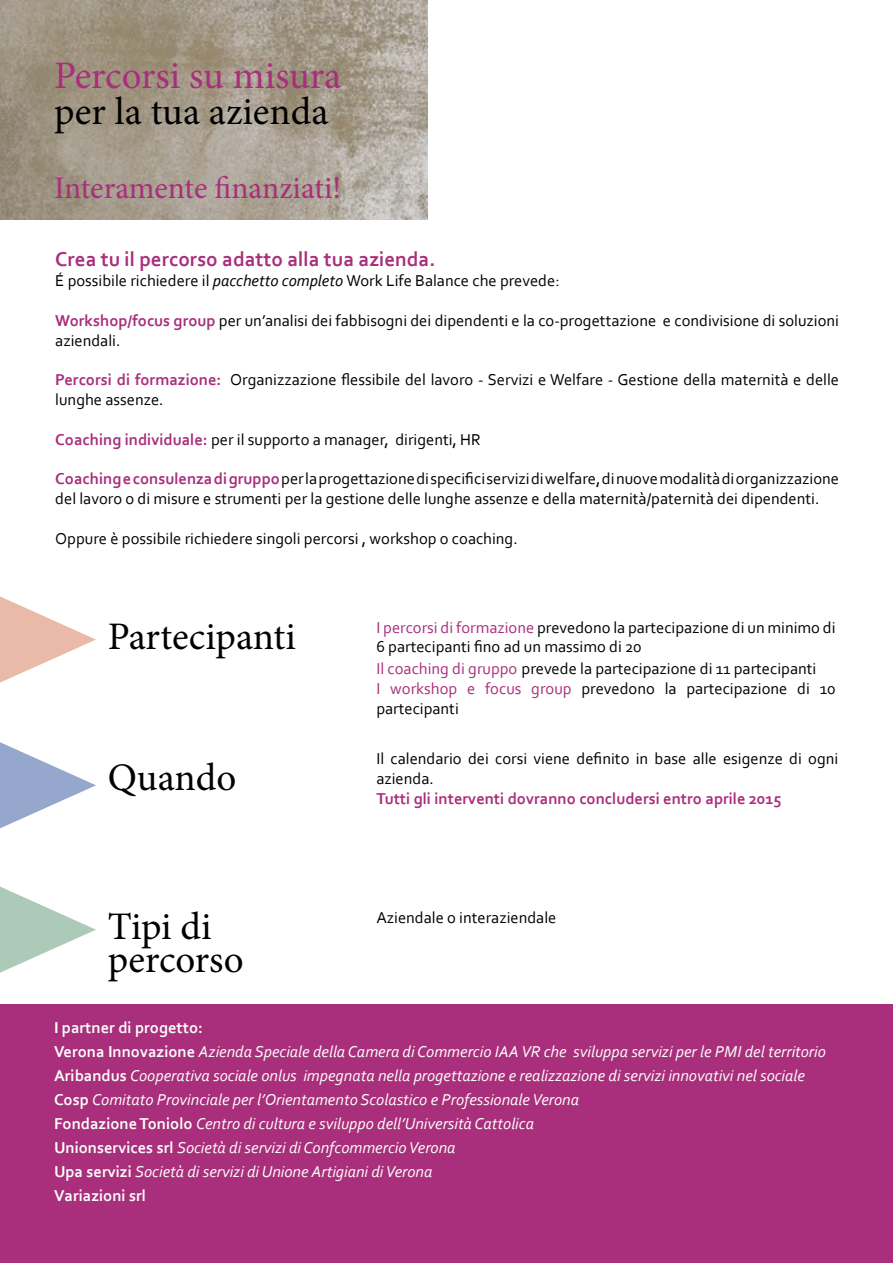
<style>
.page{position:relative;width:893px;height:1263px;background:#fff}
.page>*{position:absolute;margin:0;border:0;box-sizing:border-box;transform-origin:0 0}
.t1{font:39px/33px "Minion Pro";color:#000}
.t2{font:39px "Minion Pro";letter-spacing:-.005em;color:#a92e7b}
.t3{font:31.5px "Minion Pro";letter-spacing:-.005em;color:#a92e7b}
.t4{font:700 21px "Corbel";color:#a92e7b}
.t5{font:16.5px/19.8px "Corbel";color:#000}
.t6{font:italic 16.5px/24px "Corbel";color:#fbfdf9}
.t7{font:700 16.5px "Corbel";color:#a92e7b}
.s1{font-style:italic}
.s2{font-weight:700;color:#a92e7b}
.s3{color:#a92e7b}
.s4{font-weight:700;font-style:normal}
</style>
<div class="page">
<img style="left:0;top:0;width:427px;height:220px">
<svg style="left:0;top:887px;width:96px;height:86px"></svg>
<svg style="left:0;top:742px;width:96px;height:86px"></svg>
<svg style="left:0;top:596px;width:96px;height:87px"></svg>
<div style="left:0;top:1004px;width:893px;height:259px;background:#a92e7b"></div>
<svg style="left:215px;top:175px;width:16px;height:23px"></svg>
<h1 class="t2" style="left:54px;top:60px;width:289px">Percorsi su misura</h1>
<h1 class="t1" style="left:54px;top:99px;width:276px">per la tua azienda</h1>
<h2 class="t3" style="left:54px;top:175px;width:289px">Interamente nanziati!</h2>
<p class="t4" style="left:55px;top:251px;width:382px">Crea tu il percorso adatto alla tua azienda.</p>
<p class="t5" style="left:55px;top:272px;width:506px">É possibile richiedere il <span class="s1">pacchetto completo</span> Work Life Balance che prevede:</p>
<p class="t5" style="left:55px;top:312px;width:785px"><span class="s2">Workshop/focus group</span> per un’analisi dei fabbisogni dei dipendenti e la co-progettazione e condivisione di soluzioni aziendali.</p>
<p class="t5" style="left:55px;top:371px;width:785px"><span class="s2">Percorsi di formazione:</span> Organizzazione flessibile del lavoro - Servizi e Welfare - Gestione della maternità e delle lunghe assenze.</p>
<p class="t5" style="left:55px;top:431px;width:427px"><span class="s2">Coaching individuale:</span> per il supporto a manager, dirigenti, HR</p>
<p class="t5" style="left:55px;top:470px;width:785px"><span class="s2">Coaching e consulenza di gruppo</span> per la progettazione di specifici servizi di welfare, di nuove modalità di organizzazione del lavoro o di misure e strumenti per la gestione delle lunghe assenze e della maternità/paternità dei dipendenti.</p>
<p class="t5" style="left:55px;top:530px;width:464px">Oppure è possibile richiedere singoli percorsi , workshop o coaching.</p>
<h1 class="t1" style="left:108px;top:623px;width:190px">Partecipanti</h1>
<p class="t5" style="left:376px;top:619px;width:461px"><span class="s3">I percorsi di formazione</span> prevedono la partecipazione di un minimo di<br>6 partecipanti fino ad un massimo di 20</p>
<p class="t5" style="left:376px;top:660px;width:461px"><span class="s3">Il coaching di gruppo</span> prevede la partecipazione di 11 partecipanti<br><span class="s3">I workshop e focus group</span> prevedono la partecipazione di 10 partecipanti</p>
<p class="t5" style="left:376px;top:750px;width:463px">Il calendario dei corsi viene definito in base alle esigenze di ogni azienda.</p>
<h1 class="t1" style="left:108px;top:765px;width:130px">Quando</h1>
<p class="t7" style="left:376px;top:792px;width:407px">Tutti gli interventi dovranno concludersi entro aprile 2015</p>
<h1 class="t1" style="left:108px;top:913px;width:137px">Tipi di percorso</h1>
<p class="t5" style="left:376px;top:909px;width:182px">Aziendale o interaziendale</p>
<p class="t6" style="left:54px;top:1017px;width:773px"><span class="s4">I partner di progetto:<br>Verona Innovazione</span> Azienda Speciale della Camera di Commercio IAA VR che sviluppa servizi per le PMI del territorio <span class="s4">Aribandus</span> Cooperativa sociale onlus impegnata nella progettazione e realizzazione di servizi innovativi nel sociale <span class="s4">Cosp</span> Comitato Provinciale per l’Orientamento Scolastico e Professionale Verona<br><span class="s4">Fondazione Toniolo</span> Centro di cultura e sviluppo dell’Università Cattolica<br><span class="s4">Unionservices srl</span> Società di servizi di Confcommercio Verona<br><span class="s4">Upa servizi</span> Società di servizi di Unione Artigiani di Verona<br><span class="s4">Variazioni srl</span></p>
</div>
